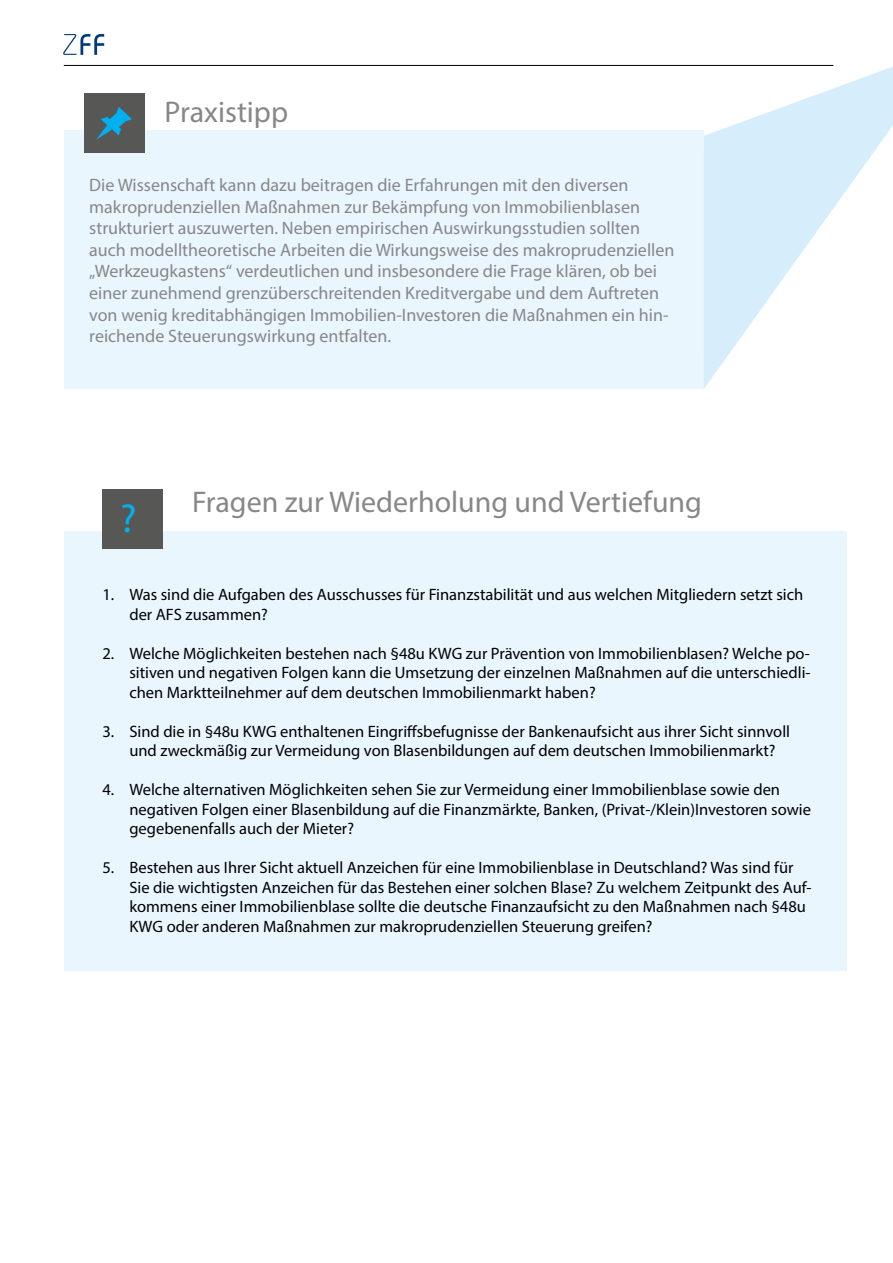
<style>
.page{position:relative;width:893px;height:1263px;background:#fff}
.page>*{position:absolute;margin:0;border:0;box-sizing:border-box;transform-origin:0 0}
.t1{font:40.5px "Myriad Pro";color:#00b1eb}
.Zitattext_komplett{font:30px "Myriad Pro";color:#878787}
.Zitattext_komplett-2{font:18px/21.6px "Myriad Pro";color:#878787}
.t2{font:16.5px/19.5px "Myriad Pro";color:#000}
</style>
<div class="page">
<svg style="left:63px;top:34px;width:41px;height:21px"></svg>
<hr style="left:64px;top:65px;width:769px;height:1px;background:#000">
<div style="left:64px;top:531px;width:782px;height:440px;background:#eaf6fe"></div>
<div style="left:102px;top:489px;width:61px;height:60px;background:#575756"></div>
<div style="left:64px;top:130px;width:640px;height:259px;background:#eaf6fe"></div>
<svg style="left:704px;top:67px;width:189px;height:322px"></svg>
<div style="left:84px;top:94px;width:60px;height:59px;background:#575756"></div>
<svg style="left:96px;top:107px;width:36px;height:33px"></svg>
<p class="Zitattext_komplett" style="left:165px;top:93px;width:125px">Praxistipp</p>
<p class="Zitattext_komplett-2" style="left:89px;top:174px;width:587px">Die Wissenschaft kann dazu beitragen die Erfahrungen mit den diversen makroprudenziellen Maßnahmen zur Bekämpfung von Immobilienblasen strukturiert auszuwerten. Neben empirischen Auswirkungsstudien sollten auch modelltheoretische Arbeiten die Wirkungsweise des makroprudenziellen „Werkzeugkastens“ verdeutlichen und insbesondere die Frage klären, ob bei einer zunehmend grenzüberschreitenden Kreditvergabe und dem Auftreten von wenig kreditabhängigen Immobilien-Investoren die Maßnahmen ein hin&shy;reichende Steuerungswirkung entfalten.</p>
<p class="t1" style="left:120px;top:493px;width:18px">?</p>
<p class="Zitattext_komplett" style="left:192px;top:483px;width:511px">Fragen zur Wiederholung und Vertiefung</p>
<p class="t2" style="left:129px;top:584px;width:675px;text-indent:-27px">1. Was sind die Aufgaben des Ausschusses für Finanzstabilität und aus welchen Mitgliedern setzt sich der AFS zusammen?</p>
<p class="t2" style="left:129px;top:643px;width:683px;text-align:justify;text-indent:-27px">2. Welche Möglichkeiten bestehen nach §48u KWG zur Prävention von Immobilienblasen? Welche po&shy;sitiven und negativen Folgen kann die Umsetzung der einzelnen Maßnahmen auf die unterschiedli&shy;chen Marktteilnehmer auf dem deutschen Immobilienmarkt haben?</p>
<p class="t2" style="left:129px;top:721px;width:662px;text-indent:-27px">3. Sind die in §48u KWG enthaltenen Eingriffsbefugnisse der Bankenaufsicht aus ihrer Sicht sinnvoll und zweckmäßig zur Vermeidung von Blasenbildungen auf dem deutschen Immobilienmarkt?</p>
<p class="t2" style="left:129px;top:779px;width:683px;text-indent:-27px">4. Welche alternativen Möglichkeiten sehen Sie zur Vermeidung einer Immobilienblase sowie den negativen Folgen einer Blasenbildung auf die Finanzmärkte, Banken, (Privat-/Klein)Investoren sowie gegebenenfalls auch der Mieter?</p>
<p class="t2" style="left:129px;top:857px;width:684px;text-indent:-27px">5. Bestehen aus Ihrer Sicht aktuell Anzeichen für eine Immobilienblase in Deutschland? Was sind für Sie die wichtigsten Anzeichen für das Bestehen einer solchen Blase? Zu welchem Zeitpunkt des Auf&shy;kommens einer Immobilienblase sollte die deutsche Finanzaufsicht zu den Maßnahmen nach §48u KWG oder anderen Maßnahmen zur makroprudenziellen Steuerung greifen?</p>
</div>
